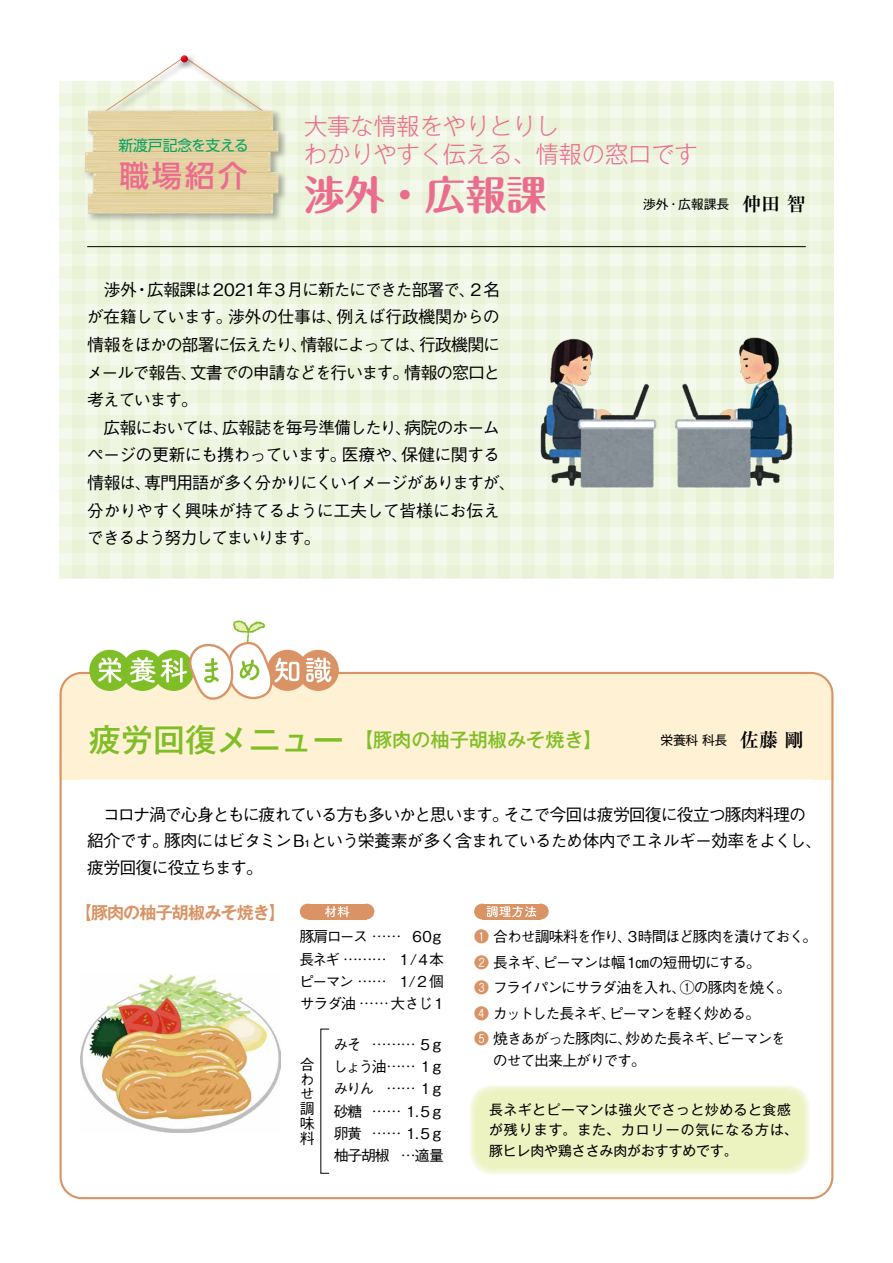
<style>
.page{position:relative;width:893px;height:1263px;background:#fff}
.page>*{position:absolute;margin:0;border:0;box-sizing:border-box;transform-origin:0 0}
.t1{font:700 40.35px "Maru Fo Pro";color:#eb6d8e}
.t2{font:500 29.7px "UD Shin Go NT Pro";color:#eb6d8e}
.t3{font:300 23.4px/27.6px "Gothic MB101 Pro";letter-spacing:-.01em;color:#eb6d8e}
.t4{font:500 19.2px "Gothic MB101 Pro";color:#7fbe26}
.t5{font:500 16.95px/27.6px "Gothic BBB Pro";letter-spacing:-.065em;color:#000}
.t6{font:700 16.95px "Gothic MB101 Pro De";letter-spacing:-.05em;color:#d99365}
.t7{font:500 14.85px/22.4px "Gothic BBB Pro";letter-spacing:-.075em;color:#000;text-align:justify}
.t8{font:14.85px "UD Shin Go NT Pro";letter-spacing:-.01em;color:#00a464}
.t9{font:13.8px/20.2px "Gothic MB101 Pro";letter-spacing:.04em;color:#000}
.t10{font:12.75px "Gothic MB101 Pro";color:#000}
.s1{font-family:"Ryumin Pro";font-weight:700;font-size:19.2px}
.s2{font-size:31.95px}
.s3{color:#d99365}
</style>
<div class="page">
<div style="left:60px;top:81px;width:774px;height:497px;background:#f5f9ed"></div>
<div style="left:821px;top:81px;width:13px;height:497px;background:#eef5e0"></div>
<div style="left:796px;top:81px;width:13px;height:497px;background:#eef5e0"></div>
<div style="left:772px;top:81px;width:12px;height:497px;background:#eef5e0"></div>
<div style="left:747px;top:81px;width:12px;height:497px;background:#eef5e0"></div>
<div style="left:722px;top:81px;width:12px;height:497px;background:#eef5e0"></div>
<div style="left:697px;top:81px;width:12px;height:497px;background:#eef5e0"></div>
<div style="left:672px;top:81px;width:12px;height:497px;background:#eef5e0"></div>
<div style="left:647px;top:81px;width:12px;height:497px;background:#eef5e0"></div>
<div style="left:622px;top:81px;width:12px;height:497px;background:#eef5e0"></div>
<div style="left:597px;top:81px;width:12px;height:497px;background:#eef5e0"></div>
<div style="left:572px;top:81px;width:12px;height:497px;background:#eef5e0"></div>
<div style="left:547px;top:81px;width:12px;height:497px;background:#eef5e0"></div>
<div style="left:522px;top:81px;width:12px;height:497px;background:#eef5e0"></div>
<div style="left:497px;top:81px;width:12px;height:497px;background:#eef5e0"></div>
<div style="left:472px;top:81px;width:12px;height:497px;background:#eef5e0"></div>
<div style="left:447px;top:81px;width:12px;height:497px;background:#eef5e0"></div>
<div style="left:422px;top:81px;width:13px;height:497px;background:#eef5e0"></div>
<div style="left:397px;top:81px;width:13px;height:497px;background:#eef5e0"></div>
<div style="left:372px;top:81px;width:13px;height:497px;background:#eef5e0"></div>
<div style="left:347px;top:81px;width:13px;height:497px;background:#eef5e0"></div>
<div style="left:322px;top:81px;width:13px;height:497px;background:#eef5e0"></div>
<div style="left:297px;top:81px;width:13px;height:497px;background:#eef5e0"></div>
<div style="left:272px;top:81px;width:13px;height:497px;background:#eef5e0"></div>
<div style="left:247px;top:81px;width:13px;height:497px;background:#eef5e0"></div>
<div style="left:222px;top:81px;width:13px;height:497px;background:#eef5e0"></div>
<div style="left:197px;top:81px;width:13px;height:497px;background:#eef5e0"></div>
<div style="left:172px;top:81px;width:13px;height:497px;background:#eef5e0"></div>
<div style="left:147px;top:81px;width:13px;height:497px;background:#eef5e0"></div>
<div style="left:122px;top:81px;width:13px;height:497px;background:#eef5e0"></div>
<div style="left:97px;top:81px;width:13px;height:497px;background:#eef5e0"></div>
<div style="left:73px;top:81px;width:12px;height:497px;background:#eef5e0"></div>
<div style="left:60px;top:93px;width:774px;height:13px;background:#e9f2d7"></div>
<div style="left:60px;top:118px;width:774px;height:12px;background:#e9f2d7"></div>
<div style="left:60px;top:143px;width:774px;height:12px;background:#e9f2d7"></div>
<div style="left:60px;top:167px;width:774px;height:13px;background:#e9f2d7"></div>
<div style="left:60px;top:192px;width:774px;height:13px;background:#e9f2d7"></div>
<div style="left:60px;top:217px;width:774px;height:12px;background:#e9f2d7"></div>
<svg style="left:60px;top:242px;width:761px;height:12px;fill:#e9f2d7"></svg>
<div style="left:60px;top:266px;width:774px;height:13px;background:#e9f2d7"></div>
<div style="left:60px;top:291px;width:774px;height:13px;background:#e9f2d7"></div>
<div style="left:60px;top:316px;width:774px;height:12px;background:#e9f2d7"></div>
<div style="left:60px;top:341px;width:774px;height:12px;background:#e9f2d7"></div>
<div style="left:60px;top:365px;width:774px;height:13px;background:#e9f2d7"></div>
<div style="left:60px;top:390px;width:774px;height:12px;background:#e9f2d7"></div>
<div style="left:60px;top:415px;width:774px;height:12px;background:#e9f2d7"></div>
<div style="left:60px;top:440px;width:774px;height:12px;background:#e9f2d7"></div>
<div style="left:60px;top:464px;width:774px;height:13px;background:#e9f2d7"></div>
<div style="left:60px;top:489px;width:774px;height:12px;background:#e9f2d7"></div>
<div style="left:60px;top:515px;width:774px;height:12px;background:#e9f2d7"></div>
<div style="left:60px;top:540px;width:774px;height:12px;background:#e9f2d7"></div>
<div style="left:60px;top:566px;width:774px;height:12px;background:#e9f2d7"></div>
<div style="left:60px;top:673px;width:773px;height:106px;background:#fff1d3;border-radius:21px"></div>
<div style="left:60px;top:758px;width:21px;height:21px;background:#fff1d3"></div>
<div style="left:812px;top:758px;width:21px;height:21px;background:#fff1d3"></div>
<img style="left:233px;top:620px;width:33px;height:20px">
<div style="left:122px;top:650px;width:41px;height:41px;background:#7fbe26;border-radius:50%"></div>
<div style="left:89px;top:650px;width:41px;height:41px;background:#7fbe26;border-radius:50%"></div>
<div style="left:153px;top:650px;width:41px;height:41px;background:#7fbe26;border-radius:50%"></div>
<div style="left:267px;top:650px;width:41px;height:41px;background:#d99365;border-radius:50%"></div>
<div style="left:298px;top:650px;width:41px;height:41px;background:#d99365;border-radius:50%"></div>
<div style="left:470px;top:1085px;width:340px;height:90px;background:#edf2c1;border-radius:21px"></div>
<img style="left:80px;top:974px;width:200px;height:159px">
<div style="left:308px;top:904px;width:59px;height:15px;background:#d99365"></div>
<div style="left:300px;top:904px;width:15px;height:15px;background:#d99365;border-radius:50%"></div>
<div style="left:359px;top:904px;width:15px;height:15px;background:#d99365;border-radius:50%"></div>
<div style="left:482px;top:904px;width:59px;height:15px;background:#d99365"></div>
<div style="left:474px;top:904px;width:16px;height:15px;background:#d99365;border-radius:50%"></div>
<div style="left:533px;top:904px;width:16px;height:15px;background:#d99365;border-radius:50%"></div>
<svg style="left:487px;top:906px;width:49px;height:11px"></svg>
<svg style="left:325px;top:906px;width:24px;height:11px"></svg>
<svg style="left:306px;top:657px;width:25px;height:26px"></svg>
<svg style="left:161px;top:640px;width:138px;height:60px"></svg>
<svg style="left:130px;top:657px;width:25px;height:26px"></svg>
<svg style="left:98px;top:657px;width:24px;height:26px"></svg>
<div style="left:101px;top:56px;width:173px;height:67px;background:#000;opacity:.5"></div>
<svg style="left:101px;top:56px;width:166px;height:53px"></svg>
<div style="left:83px;top:109px;width:204px;height:114px;background:#000;opacity:.3"></div>
<img style="left:85px;top:110px;width:193px;height:104px">
<div style="left:173px;top:48px;width:21px;height:18px;background:#fff"></div>
<div style="left:175px;top:51px;width:21px;height:20px;background:#000;opacity:.28"></div>
<hr style="left:87px;top:246px;width:719px;height:1px;background:#000">
<img style="left:534px;top:335px;width:262px;height:154px">
<p class="t8" style="left:119px;top:134px;width:132px">新渡戸記念を支える</p>
<h2 class="t2" style="left:120px;top:151px;width:129px">職場紹介</h2>
<h3 class="t3" style="left:304px;top:109px;width:395px">大事な情報をやりとりし<br>わかりやすく伝える、情報の窓口です</h3>
<h1 class="t1" style="left:304px;top:162px;width:244px">渉外・広報課</h1>
<p class="t10" style="left:643px;top:194px;width:164px">渉外・広報課長　<span class="s1">仲田 智</span></p>
<p class="t5" style="left:87px;top:273px;width:431px">　渉外・広報課は2021年３月に新たにできた部署で、２名が在籍しています。渉外の仕事は、例えば行政機関からの情報をほかの部署に伝えたり、情報によっては、行政機関にメールで報告、文書での申請などを行います。情報の窓口と考えています。<br>　広報においては、広報誌を毎号準備したり、病院のホームページの更新にも携わっています。医療や、保健に関する情報は、専門用語が多く分かりにくいイメージがありますが、分かりやすく興味が持てるように工夫して皆様にお伝えできるよう努力してまいります。</p>
<p class="t4" style="left:89px;top:724px;width:515px"><span class="s2">疲労回復メニュー</span>　【豚肉の柚子胡椒みそ焼き】</p>
<p class="t10" style="left:661px;top:729px;width:145px">栄養科 科長　<span class="s1">佐藤 剛</span></p>
<p class="t5" style="left:87px;top:799px;width:737px;line-height:26.5px">　コロナ渦で心身ともに疲れている方も多いかと思います。そこで今回は疲労回復に役立つ豚肉料理の紹介です。豚肉にはビタミンB₁という栄養素が多く含まれているため体内でエネルギー効率をよくし、疲労回復に役立ちます。</p>
<p class="t6" style="left:75px;top:898px;width:212px">【豚肉の柚子胡椒みそ焼き】</p>
<p class="t7" style="left:299px;top:924px;width:147px">豚肩ロース …… 60ｇ長ネギ ……… 1/4本ピーマン …… 1/2 個サラダ油 …… 大さじ1</p>
<p class="t7" style="left:333px;top:1031px;width:113px">みそ ……… 5ｇしょう油…… 1ｇみりん …… 1ｇ砂糖 …… 1.5ｇ卵黄 …… 1.5ｇ柚子胡椒 …適量</p>
<p class="t7" style="left:300px;top:1055px;width:16px;line-height:14.9px">合わせ調味料</p>
<p class="t7" style="left:474px;top:922px;width:345px;line-height:25.5px;text-align:left"><span class="s3">❶</span> 合わせ調味料を作り、3時間ほど豚肉を漬けておく。<br><span class="s3">❷</span> 長ネギ、ピーマンは幅1㎝の短冊切にする。<br><span class="s3">❸</span> フライパンにサラダ油を入れ、①の豚肉を焼く。<br><span class="s3">❹</span> カットした長ネギ、ピーマンを軽く炒める。<br><span class="s3">❺</span> 焼きあがった豚肉に、炒めた長ネギ、ピーマンを</p>
<p class="t7" style="left:493px;top:1047px;width:155px">のせて出来上がりです。</p>
<p class="t9" style="left:489px;top:1098px;width:310px">長ネギとピーマンは強火でさっと炒めると食感が残ります。また、カロリーの気になる方は、豚ヒレ肉や鶏ささみ肉がおすすめです。</p>
</div>
